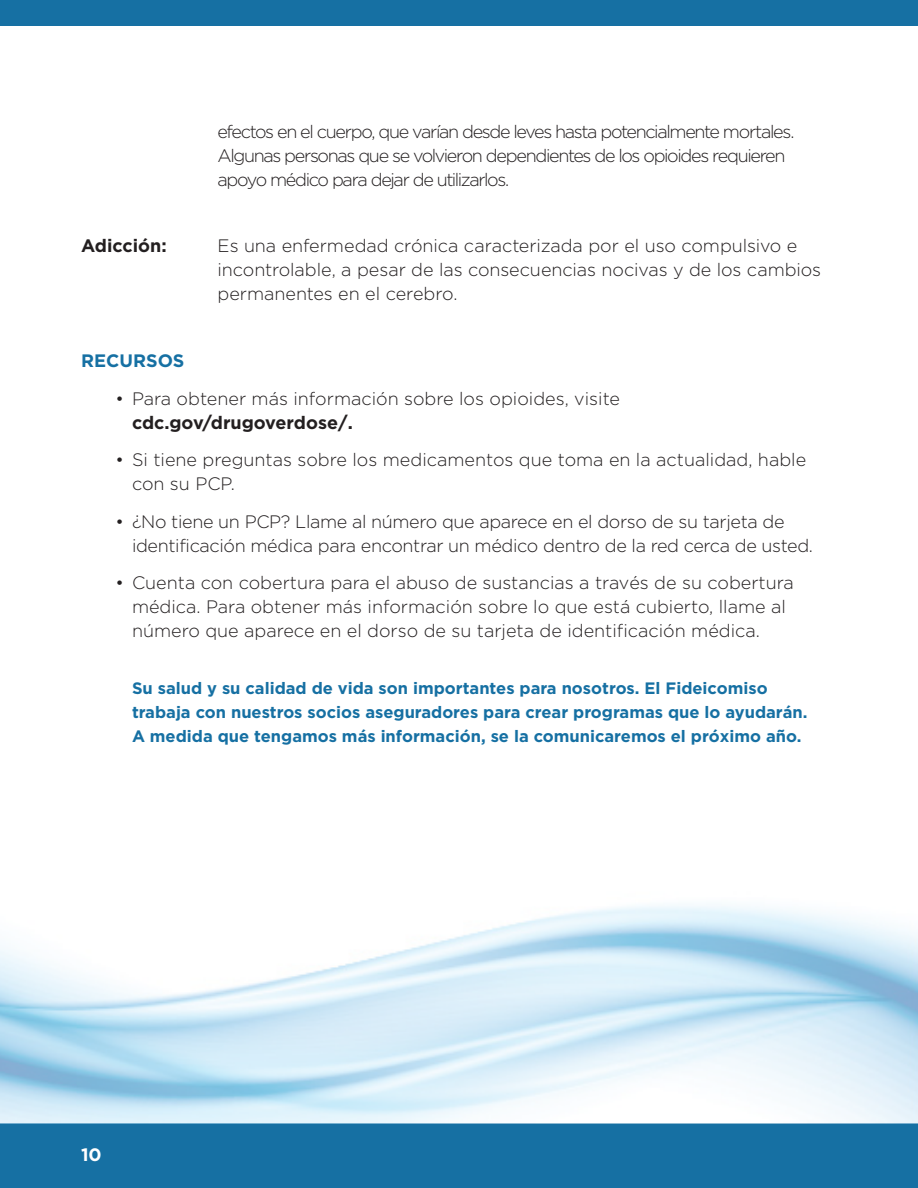
<style>
.page{position:relative;width:918px;height:1188px;background:#fff}
.page>*{position:absolute;margin:0;border:0;box-sizing:border-box;transform-origin:0 0}
.t1{font:300 18px/24px "Gotham";letter-spacing:-.01em;color:#231f20}
.t2{font:300 18px/24px "Gotham";letter-spacing:-.075em;color:#231f20}
.t3{font:700 18px "Gotham";color:#231f20}
.t4{font:700 18px "Gotham";color:#1670a3}
.t5{font:700 18px "Gotham";color:#fff}
.t6{font:700 16.5px/24px "Gotham";color:#1670a3}
.s1{font-weight:700}
</style>
<div class="page">
<div style="left:0;top:0;width:918px;height:26px;background:#1670a3"></div>
<div style="left:0;top:1123px;width:918px;height:65px;background:#1670a3"></div>
<p class="t2" style="left:217px;top:119px;width:579px">efectos en el cuerpo, que varían desde leves hasta potencialmente mortales.<br>Algunas personas que se volvieron dependientes de los opioides requieren apoyo médico para dejar de utilizarlos.</p>
<p class="t3" style="left:81px;top:235px;width:87px">Adicción:</p>
<p class="t1" style="left:217px;top:233px;width:605px">Es una enfermedad crónica caracterizada por el uso compulsivo e incontrolable, a pesar de las consecuencias nocivas y de los cambios permanentes en el cerebro.</p>
<p class="t4" style="left:81px;top:350px;width:105px">RECURSOS</p>
<p class="t1" style="left:132px;top:386px;width:490px;text-indent:-16px">• Para obtener más información sobre los opioides, visite <span class="s1">cdc.gov/drugoverdose/.</span></p>
<p class="t1" style="left:132px;top:448px;width:676px;text-indent:-16px">• Si tiene preguntas sobre los medicamentos que toma en la actualidad, hable con su PCP.</p>
<p class="t1" style="left:132px;top:509px;width:683px;text-indent:-16px">• ¿No tiene un PCP? Llame al número que aparece en el dorso de su tarjeta de identificación médica para encontrar un médico dentro de la red cerca de usted.</p>
<p class="t1" style="left:132px;top:571px;width:663px;text-indent:-16px">• Cuenta con cobertura para el abuso de sustancias a través de su cobertura médica. Para obtener más información sobre lo que está cubierto, llame al número que aparece en el dorso de su tarjeta de identificación médica.</p>
<p class="t6" style="left:132px;top:676px;width:677px">Su salud y su calidad de vida son importantes para nosotros. El Fideicomiso trabaja con nuestros socios aseguradores para crear programas que lo ayudarán.<br>A medida que tengamos más información, se la comunicaremos el próximo año.</p>
<p class="t5" style="left:81px;top:1144px;width:22px">10</p>
</div>
